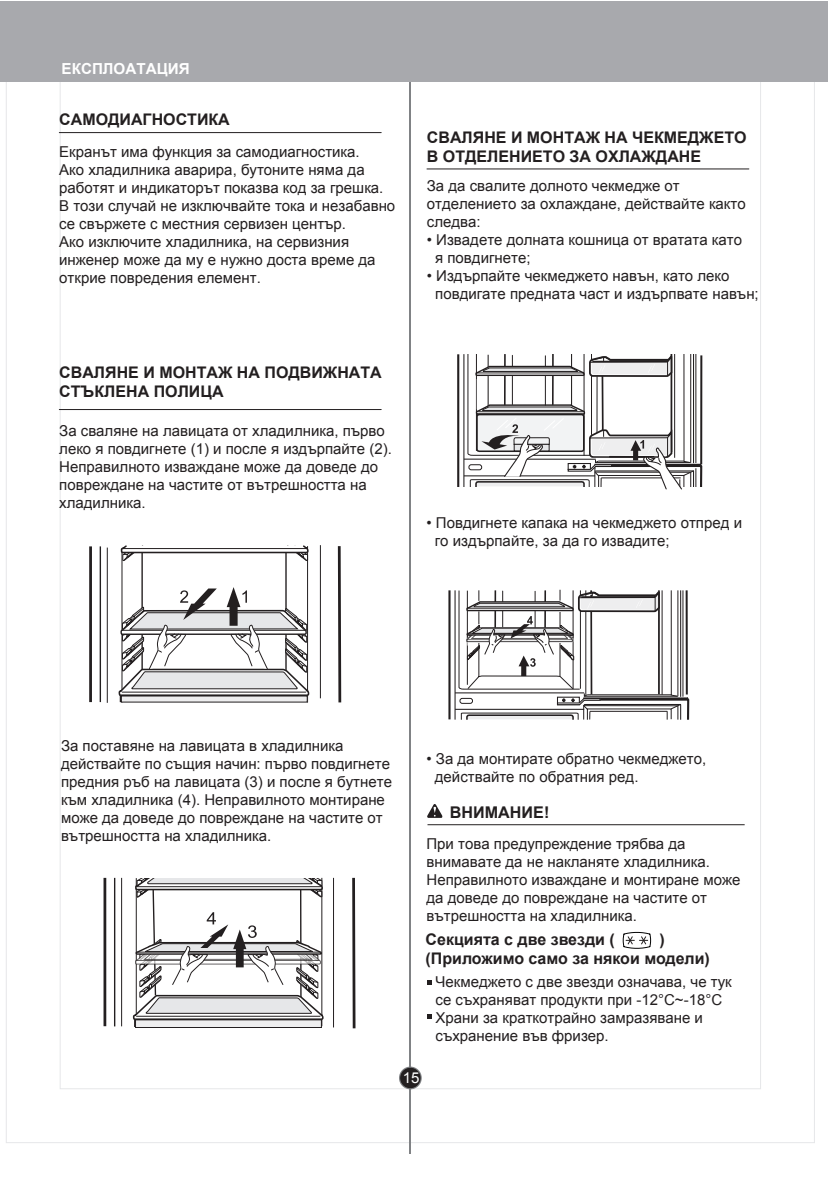
<style>
.page{position:relative;width:828px;height:1197px;background:#fff}
.page>*{position:absolute;margin:0;border:0;box-sizing:border-box;transform-origin:0 0}
.t1{font:700 16.2px "Arial";color:#231f20}
.t2{font:700 16px/19.2px "Arial";color:#231f20}
.t3{font:700 15.2px "Arial";color:#fff}
.t4{font:15px/18px "Arial";color:#231f20}
.t5{font:15px "Arial";color:#fff}
</style>
<div class="page">
<hr style="left:409px;top:65px;width:2px;height:1088px;background:#808285">
<svg style="left:399px;top:1066px;width:23px;height:23px"></svg>
<div style="left:400px;top:1067px;width:20px;height:21px;background:#231f20;border-radius:50%"></div>
<div style="left:0;top:1px;width:828px;height:81px;background:#a8a9ad"></div>
<hr style="left:89px;top:546px;width:3px;height:156px;background:#231f20">
<hr style="left:100px;top:546px;width:1px;height:156px;background:#231f20">
<hr style="left:107px;top:547px;width:1px;height:155px;background:#231f20">
<svg style="left:118px;top:545px;width:224px;height:158px"></svg>
<div style="left:121px;top:695px;width:186px;height:7px;background:#eeeeef;border:1px solid #231f20"></div>
<hr style="left:103px;top:877px;width:3px;height:149px;background:#231f20">
<hr style="left:352px;top:877px;width:3px;height:151px;background:#231f20">
<hr style="left:114px;top:877px;width:1px;height:149px;background:#231f20">
<hr style="left:333px;top:877px;width:1px;height:150px;background:#231f20">
<hr style="left:121px;top:877px;width:1px;height:149px;background:#231f20">
<svg style="left:132px;top:877px;width:202px;height:149px"></svg>
<hr style="left:457px;top:355px;width:2px;height:131px;background:#231f20">
<hr style="left:463px;top:355px;width:1px;height:131px;background:#231f20">
<hr style="left:464px;top:458px;width:132px;height:1px;background:#231f20">
<hr style="left:464px;top:475px;width:131px;height:1px;background:#231f20">
<hr style="left:448px;top:590px;width:2px;height:129px;background:#231f20">
<hr style="left:454px;top:590px;width:1px;height:129px;background:#231f20">
<hr style="left:455px;top:692px;width:129px;height:1px;background:#231f20">
<hr style="left:455px;top:708px;width:129px;height:1px;background:#231f20">
<svg style="left:458px;top:589px;width:232px;height:130px"></svg>
<hr style="left:59px;top:132px;width:322px;height:1px;background:#231f20">
<hr style="left:59px;top:409px;width:322px;height:1px;background:#231f20">
<hr style="left:427px;top:168px;width:322px;height:1px;background:#231f20">
<svg style="left:467px;top:355px;width:236px;height:135px"></svg>
<hr style="left:700px;top:355px;width:2px;height:109px;background:#231f20">
<hr style="left:685px;top:590px;width:3px;height:104px;background:#231f20">
<hr style="left:427px;top:824px;width:317px;height:1px;background:#231f20">
<svg style="left:427px;top:804px;width:16px;height:13px"></svg>
<svg style="left:427px;top:980px;width:5px;height:5px"></svg>
<svg style="left:427px;top:1014px;width:5px;height:5px"></svg>
<svg style="left:623px;top:931px;width:28px;height:18px"></svg>
<p class="t3" style="left:62px;top:58px;width:129px">ЕКСПЛОАТАЦИЯ</p>
<p class="t2" style="left:59px;top:110px;width:172px">САМОДИАГНОСТИКА</p>
<p class="t4" style="left:59px;top:143px;width:337px">Екранът има функция за самодиагностика.<br>Ако хладилника аварира, бутоните няма да работят и индикаторът показва код за грешка.<br>В този случай не изключвайте тока и незабавно се свържете с местния сервизен център.<br>Ако изключите хладилника, на сервизния инженер може да му е нужно доста време да открие повредения елемент.</p>
<p class="t2" style="left:59px;top:363px;width:324px">СВАЛЯНЕ И МОНТАЖ НА ПОДВИЖНАТА<br>СТЪКЛЕНА ПОЛИЦА</p>
<p class="t4" style="left:59px;top:421px;width:334px">За сваляне на лавицата от хладилника, първо леко я повдигнете (1) и после я издърпайте (2).<br>Неправилното изваждане може да доведе до повреждане на частите от вътрешността на хладилника.</p>
<p class="t2" style="left:427px;top:128px;width:321px">СВАЛЯНЕ И МОНТАЖ НА ЧЕКМЕДЖЕТО<br>В ОТДЕЛЕНИЕТО ЗА ОХЛАЖДАНЕ</p>
<p class="t4" style="left:427px;top:177px;width:320px">За да свалите долното чекмедже от отделението за охлаждане, действайте както следва:</p>
<p class="t4" style="left:435px;top:231px;width:308px;text-indent:-8px">• Извадете долната кошница от вратата като я повдигнете;</p>
<p class="t4" style="left:435px;top:267px;width:325px;text-indent:-8px">• Издърпайте чекмеджето навън, като леко повдигате предната част и издърпвате навън;</p>
<p class="t4" style="left:435px;top:513px;width:309px;text-indent:-8px">• Повдигнете капака на чекмеджето отпред и го издърпайте, за да го извадите;</p>
<p class="t4" style="left:61px;top:736px;width:332px">За поставяне на лавицата в хладилника действайте по същия начин: първо повдигнете предния ръб на лавицата (3) и после я бутнете към хладилника (4). Неправилното монтиране може да доведе до повреждане на частите от вътрешността на хладилника.</p>
<p class="t4" style="left:435px;top:750px;width:273px;text-indent:-8px">• За да монтирате обратно чекмеджето, действайте по обратния ред.</p>
<p class="t1" style="left:450px;top:801px;width:101px">ВНИМАНИЕ!</p>
<p class="t4" style="left:426px;top:835px;width:315px">При това предупреждение трябва да внимавате да не накланяте хладилника.<br>Неправилното изваждане и монтиране може да доведе до повреждане на частите от вътрешността на хладилника.</p>
<p class="t2" style="left:425px;top:929px;width:191px">Секцията с две звезди (</p>
<p class="t2" style="left:425px;top:929px;width:286px;text-indent:234px">) (Приложимо само за някои модели)</p>
<p class="t4" style="left:435px;top:972px;width:298px">Чекмеджето с две звезди означава, че тук се съхраняват продукти при -12°C~-18°C Храни за краткотрайно замразяване и съхранение във фризер.</p>
<p class="t5" style="left:403px;top:1067px;width:18px">15</p>
</div>
